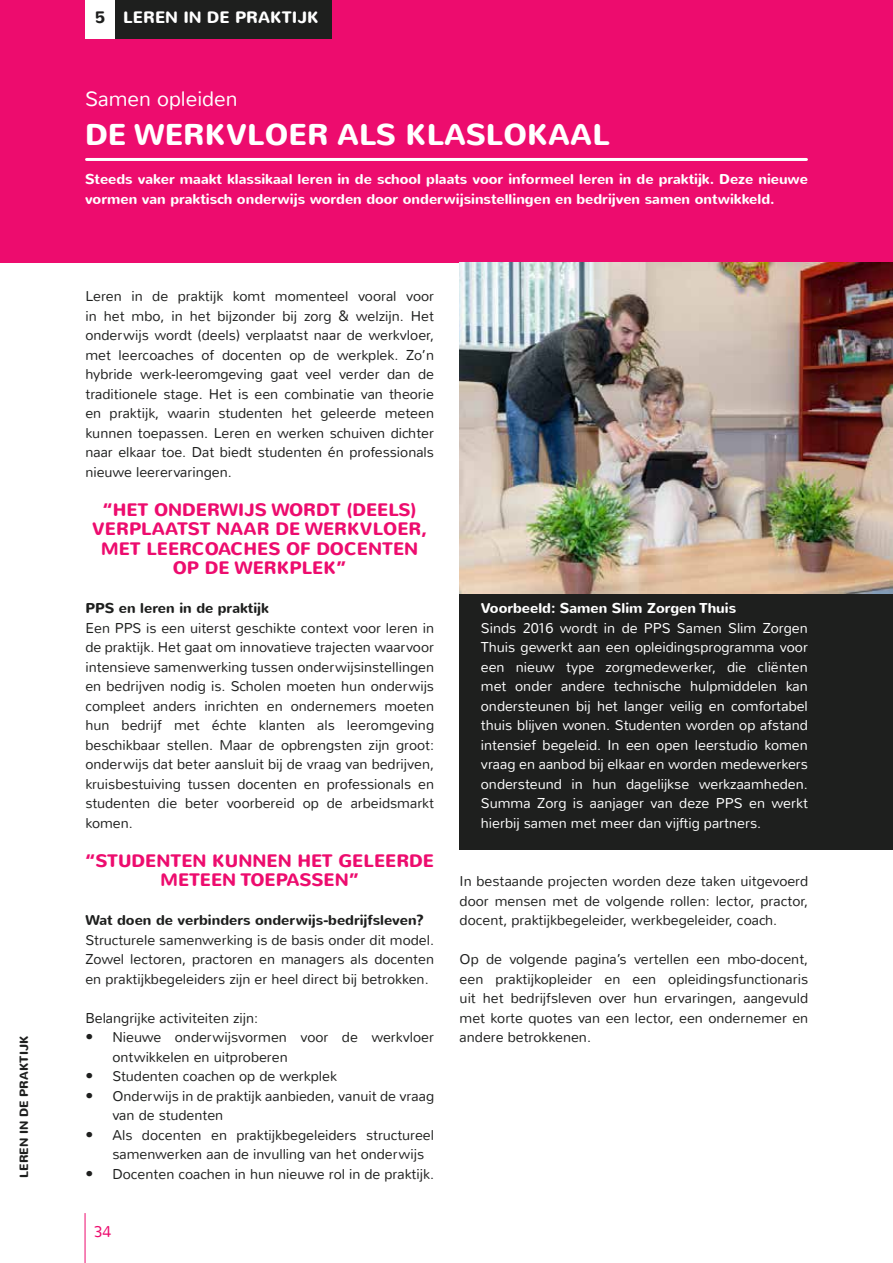
<style>
.page{position:relative;width:893px;height:1263px;background:#fff}
.page>*{position:absolute;margin:0;border:0;box-sizing:border-box;transform-origin:0 0}
.t1{font:700 30px "Nunito";color:#fff}
.t2{font:300 21px "Nunito";color:#fff}
.t3{font:700 18px/19.5px "Nunito";color:#ed0c6e;text-align:center}
.t4{font:700 16.5px "Nunito";color:#fff}
.t5{font:300 15.75px "Nunito";color:#ed0c6e}
.t6{font:300 14.25px/19.5px "Nunito";color:#1e1f1e;text-align:justify}
.t7{font:300 14.25px/19.5px "Nunito";color:#fff;text-align:justify}
.t8{font:700 14.25px/19.5px "Nunito";color:#fff}
.t9{font:700 14.25px "Nunito";color:#1e1f1e}
.t10{font:700 12px "Nunito";color:#1e1f1e}
.s1{color:#1e1f1e}
.s2{font-size:15.75px}
</style>
<div class="page">
<hr style="left:85px;top:1213px;width:1px;height:50px;background:#ed0c6e">
<div style="left:0;top:0;width:893px;height:262px;background:#ed0c6e"></div>
<div style="left:460px;top:586px;width:433px;height:264px;background:#1e1f1e"></div>
<hr style="left:87px;top:158px;width:719px;height:3px;background:#fff">
<img style="left:460px;top:262px;width:433px;height:332px">
<div style="left:85px;top:0;width:30px;height:38px;background:#fff"></div>
<div style="left:115px;top:0;width:217px;height:38px;background:#1e1f1e"></div>
<p class="t10" style="left:16px;top:1178px;width:144px;rotate:-90deg">LEREN IN DE PRAKTIJK</p>
<p class="t4" style="left:95px;top:7px;width:226px"><span class="s1">5</span> LEREN IN DE PRAKTIJK</p>
<h2 class="t2" style="left:85px;top:86px;width:154px">Samen opleiden</h2>
<h1 class="t1" style="left:85px;top:115px;width:526px">DE WERKVLOER ALS KLASLOKAAL</h1>
<p class="t8" style="left:85px;top:170px;width:724px">Steeds vaker maakt klassikaal leren in de school plaats voor informeel leren in de praktijk. Deze nieuwe vormen van praktisch onderwijs worden door onderwijsinstellingen en bedrijven samen ontwikkeld.</p>
<p class="t6" style="left:85px;top:287px;width:350px">Leren in de praktijk komt momenteel vooral voor in het mbo, in het bijzonder bij zorg &amp; welzijn. Het onderwijs wordt (deels) verplaatst naar de werkvloer, met leercoaches of docenten op de werkplek. Zo’n hybride werk-leeromgeving gaat veel verder dan de traditionele stage. Het is een combinatie van theorie en praktijk, waarin studenten het geleerde meteen kunnen toepassen. Leren en werken schuiven dichter naar elkaar toe. Dat biedt studenten én professionals nieuwe leerervaringen.</p>
<p class="t3" style="left:92px;top:500px;width:336px">“HET ONDERWIJS WORDT (DEELS)<br>VERPLAATST NAAR DE WERKVLOER,<br>MET LEERCOACHES OF DOCENTEN<br>OP DE WERKPLEK”</p>
<p class="t9" style="left:85px;top:599px;width:185px">PPS en leren in de praktijk</p>
<p class="t6" style="left:85px;top:618px;width:350px">Een PPS is een uiterst geschikte context voor leren in de praktijk. Het gaat om innovatieve trajecten waarvoor intensieve samenwerking tussen onderwijsinstellingen en bedrijven nodig is. Scholen moeten hun onderwijs compleet anders inrichten en ondernemers moeten hun bedrijf met échte klanten als leeromgeving beschikbaar stellen. Maar de opbrengsten zijn groot: onderwijs dat beter aansluit bij de vraag van bedrijven, kruisbestuiving tussen docenten en professionals en studenten die beter voorbereid op de arbeidsmarkt komen.</p>
<p class="t3" style="left:85px;top:851px;width:351px">“STUDENTEN KUNNEN HET GELEERDE<br>METEEN TOEPASSEN”</p>
<p class="t9" style="left:85px;top:911px;width:340px">Wat doen de verbinders onderwijs-bedrijfsleven?</p>
<p class="t6" style="left:85px;top:930px;width:350px">Structurele samenwerking is de basis onder dit model.<br>Zowel lectoren, practoren en managers als docenten en praktijkbegeleiders zijn er heel direct bij betrokken.</p>
<p class="t6" style="left:85px;top:1008px;width:174px">Belangrijke activiteiten zijn:</p>
<p class="t6" style="left:112px;top:1028px;width:323px;text-indent:-27px"><span class="s2">•</span> Nieuwe onderwijsvormen voor de werkvloer ontwikkelen en uitproberen</p>
<p class="t6" style="left:85px;top:1067px;width:253px"><span class="s2">•</span> Studenten coachen op de werkplek</p>
<p class="t6" style="left:112px;top:1086px;width:323px;text-indent:-27px"><span class="s2">•</span> Onderwijs in de praktijk aanbieden, vanuit de vraag van de studenten</p>
<p class="t6" style="left:112px;top:1125px;width:323px;text-indent:-27px"><span class="s2">•</span> Als docenten en praktijkbegeleiders structureel samenwerken aan de invulling van het onderwijs</p>
<p class="t6" style="left:85px;top:1164px;width:350px"><span class="s2">•</span> Docenten coachen in hun nieuwe rol in de praktijk.</p>
<p class="t5" style="left:94px;top:1222px;width:19px">34</p>
<p class="t8" style="left:481px;top:599px;width:257px">Voorbeeld: Samen Slim Zorgen Thuis</p>
<p class="t7" style="left:481px;top:618px;width:329px">Sinds 2016 wordt in de PPS Samen Slim Zorgen Thuis gewerkt aan een opleidingsprogramma voor een nieuw type zorgmedewerker, die cliënten met onder andere technische hulpmiddelen kan ondersteunen bij het langer veilig en comfortabel thuis blijven wonen. Studenten worden op afstand intensief begeleid. In een open leerstudio komen vraag en aanbod bij elkaar en worden medewerkers ondersteund in hun dagelijkse werkzaamheden.<br>Summa Zorg is aanjager van deze PPS en werkt hierbij samen met meer dan vijftig partners.</p>
<p class="t6" style="left:460px;top:872px;width:350px">In bestaande projecten worden deze taken uitgevoerd door mensen met de volgende rollen: lector, practor, docent, praktijkbegeleider, werkbegeleider, coach.</p>
<p class="t6" style="left:460px;top:950px;width:350px">Op de volgende pagina’s vertellen een mbo-docent, een praktijkopleider en een opleidingsfunctionaris uit het bedrijfsleven over hun ervaringen, aangevuld met korte quotes van een lector, een ondernemer en andere betrokkenen.</p>
</div>
